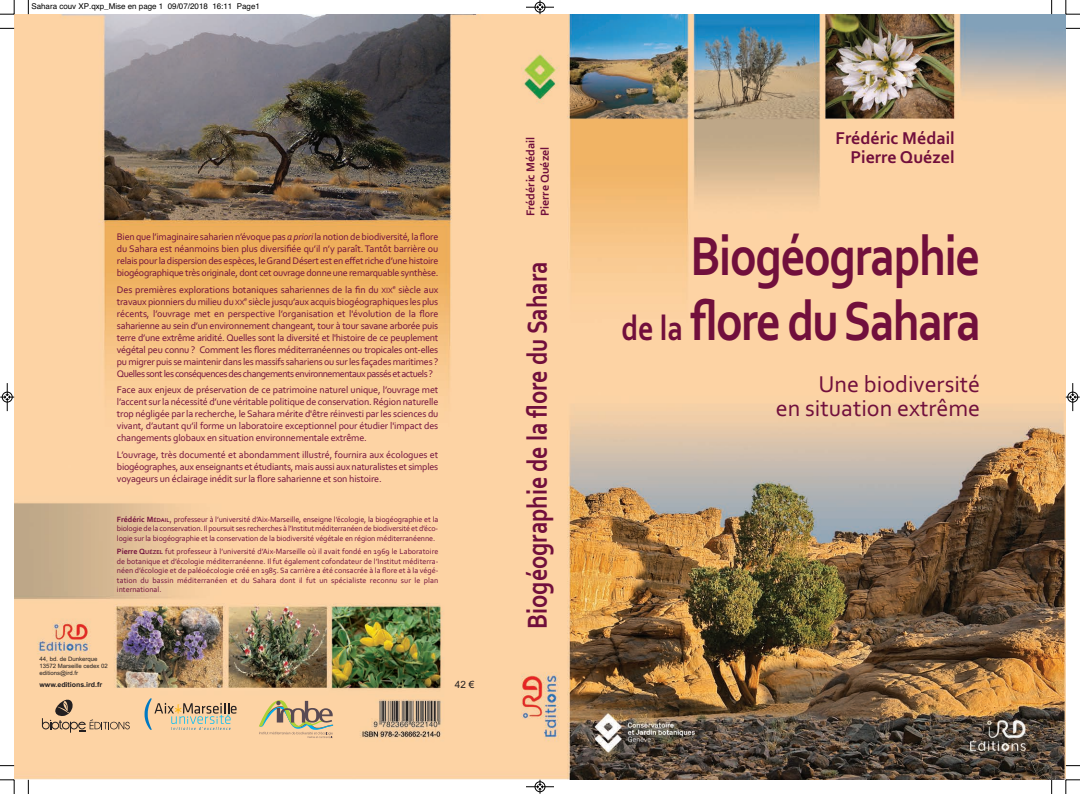
<style>
.page{position:relative;width:1080px;height:794px;background:#fff}
.page>*{position:absolute;margin:0;border:0;box-sizing:border-box;transform-origin:0 0}
.t1{font:700 57.6px/65px "Corbel";letter-spacing:-.025em;color:#710f3c;text-align:right;scale:.83 1}
.t2{font:700 28.8px "Corbel";color:#710f3c;scale:.83 1}
.t3{font:24px/24px "Corbel";color:#710f3c;text-align:right}
.t4{font:700 18px/19px "Corbel";color:#710f3c;text-align:right}
.t5{font:700 12px/14.4px "Corbel";color:#710f3c}
.t6{font:10px/12px "Corbel";letter-spacing:-.02em;color:#710f3c;text-align:justify}
.t7{font:10px "Arial";color:#231f20}
.t8{font:8px/9.6px "Corbel";letter-spacing:-.005em;color:#710f3c;text-align:justify}
.t9{font:8px "Helvetica";color:#000}
.t10{font:700 7px "Arial";letter-spacing:-.01em;color:#231f20}
.t11{font:6px/7.2px "Arial";letter-spacing:-.01em;color:#231f20}
.s1{font-style:italic}
.s2{font-size:8px}
.s3{font-weight:700}
.s4{font-weight:700;font-size:6px}
.s5{font-size:36px}
</style>
<div class="page">
<img style="left:14px;top:14px;width:1052px;height:766px">
<svg style="left:259px;top:700px;width:74px;height:38px;background:#ceb78f"></svg>
<svg style="left:145px;top:698px;width:92px;height:32px;background:#d4bd9b"></svg>
<svg style="left:42px;top:698px;width:88px;height:34px;background:#ddb890"></svg>
<svg style="left:28px;top:0;width:1px;height:14px"></svg>
<svg style="left:0;top:28px;width:14px;height:1px"></svg>
<svg style="left:1051px;top:0;width:1px;height:14px"></svg>
<svg style="left:1066px;top:28px;width:14px;height:1px"></svg>
<svg style="left:28px;top:780px;width:1px;height:14px"></svg>
<svg style="left:0;top:765px;width:14px;height:1px"></svg>
<svg style="left:1051px;top:780px;width:1px;height:14px"></svg>
<svg style="left:1066px;top:765px;width:14px;height:1px"></svg>
<svg style="left:0;top:0;width:15px;height:15px"></svg>
<svg style="left:1066px;top:0;width:14px;height:15px"></svg>
<svg style="left:0;top:779px;width:15px;height:15px"></svg>
<svg style="left:1066px;top:779px;width:14px;height:15px"></svg>
<svg style="left:526px;top:0;width:28px;height:14px"></svg>
<svg style="left:526px;top:779px;width:28px;height:14px"></svg>
<svg style="left:0;top:383px;width:14px;height:28px"></svg>
<svg style="left:1066px;top:383px;width:14px;height:28px"></svg>
<p class="t9" style="left:31px;top:0;width:230px">Sahara couv XP.qxp_Mise en page 1 09/07/2018 16:11 Page1</p>
<p class="t6" style="left:117px;top:230px;width:323px">Bien que l’imaginaire saharien n’évoque pas <span class="s1">a priori</span> la notion de biodiversité, la flore du Sahara est néanmoins bien plus diversifiée qu’il n’y paraît. Tantôt barrière ou relais pour la dispersion des espèces, le Grand Désert est en effet riche d’une histoire biogéographique très originale, dont cet ouvrage donne une remarquable synthèse.</p>
<p class="t6" style="left:117px;top:283px;width:323px">Des premières explorations botaniques sahariennes de la fin du <span class="s2">XIX</span><sup>e</sup> siècle aux travaux pionniers du milieu du <span class="s2">XX</span><sup>e</sup> siècle jusqu’aux acquis biogéographiques les plus récents, l’ouvrage met en perspective l’organisation et l'évolution de la flore saharienne au sein d’un environnement changeant, tour à tour savane arborée puis terre d’une extrême aridité. Quelles sont la diversité et l'histoire de ce peuplement végétal peu connu ? Comment les flores méditerranéennes ou tropicales ont-elles pu migrer puis se maintenir dans les massifs sahariens ou sur les façades maritimes ?<br>Quelles sont les conséquences des changements environnementaux passés et actuels ?</p>
<p class="t6" style="left:117px;top:384px;width:323px">Face aux enjeux de préservation de ce patrimoine naturel unique, l’ouvrage met l’accent sur la nécessité d’une véritable politique de conservation. Région naturelle trop négligée par la recherche, le Sahara mérite d'être réinvesti par les sciences du vivant, d’autant qu’il forme un laboratoire exceptionnel pour étudier l'impact des changements globaux en situation environnementale extrême.</p>
<p class="t6" style="left:117px;top:449px;width:323px">L’ouvrage, très documenté et abondamment illustré, fournira aux écologues et biogéographes, aux enseignants et étudiants, mais aussi aux naturalistes et simples voyageurs un éclairage inédit sur la flore saharienne et son histoire.</p>
<p class="t8" style="left:117px;top:514px;width:323px"><span class="s3">Frédéric M</span><span class="s4">ÉDAIL</span>, professeur à l’université d’Aix-Marseille, enseigne l’écologie, la biogéographie et la biologie de la conservation. Il poursuit ses recherches à l’Institut méditerranéen de biodiversité et d’éco&shy;logie sur la biogéographie et la conservation de la biodiversité végétale en région méditerranéenne.</p>
<p class="t8" style="left:117px;top:546px;width:323px"><span class="s3">Pierre Q</span><span class="s4">UÉZEL</span> fut professeur à l’université d’Aix-Marseille où il avait fondé en 1969 le Laboratoire de botanique et d’écologie méditerranéenne. Il fut également cofondateur de l’Institut méditerra&shy;néen d’écologie et de paléoécologie créé en 1985. Sa carrière a été consacrée à la flore et à la végé&shy;tation du bassin méditerranéen et du Sahara dont il fut un spécialiste reconnu sur le plan international.</p>
<p class="t11" style="left:40px;top:655px;width:70px">44, bd. de Dunkerque<br>13572 Marseille cedex 02 editions@ird.fr</p>
<p class="t10" style="left:39px;top:679px;width:64px">www.editions.ird.fr</p>
<p class="t7" style="left:455px;top:677px;width:21px">42 €</p>
<p class="t5" style="left:523px;top:216px;width:81px;rotate:-90deg">Frédéric Médail<br>Pierre Quézel</p>
<h2 class="t2" style="left:519px;top:629px;width:444px;rotate:-90deg">Biogéographie de la flore du Sahara</h2>
<h3 class="t4" style="left:836px;top:128px;width:121px">Frédéric Médail<br>Pierre Quézel</h3>
<h1 class="t1" style="left:622px;top:222px;width:435px">Biogéographie<br><span class="s5">de la</span> flore du Sahara</h1>
<h3 class="t3" style="left:776px;top:371px;width:206px">Une biodiversité<br>en situation extrême</h3>
</div>
